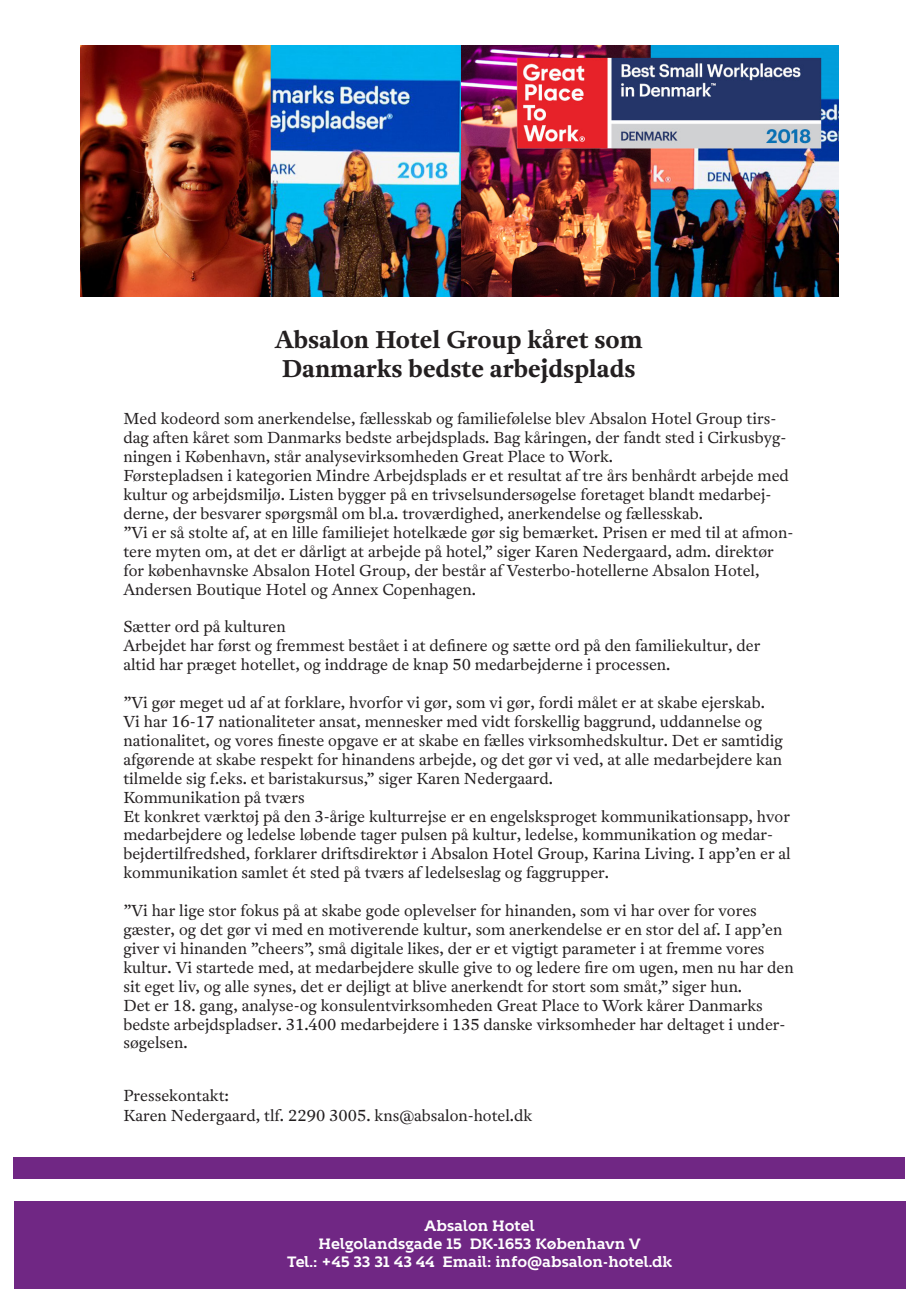
<style>
.page{position:relative;width:919px;height:1289px;background:#fff}
.page>*{position:absolute;margin:0;border:0;box-sizing:border-box;transform-origin:0 0}
.t1{font:700 24px "Antwerp";color:#231f20}
.t2{font:300 15.75px/18.9px "Antwerp";color:#231f20}
.t3{font:700 15px "Kontrapunkt Bob";color:#fff}
</style>
<div class="page">
<div style="left:14px;top:1201px;width:891px;height:87px;background:#702784"></div>
<div style="left:13px;top:1157px;width:891px;height:21px;background:#702784"></div>
<img style="left:81px;top:46px;width:757px;height:251px">
<p class="t1" style="left:275px;top:323px;width:369px">Absalon Hotel Group kåret som</p>
<p class="t1" style="left:282px;top:352px;width:355px">Danmarks bedste arbejdsplads</p>
<p class="t2" style="left:123px;top:409px;width:664px">Med kodeord som anerkendelse, fællesskab og familiefølelse blev Absalon Hotel Group tirs&shy;dag aften kåret som Danmarks bedste arbejdsplads. Bag kåringen, der fandt sted i Cirkusbyg&shy;ningen i København, står analysevirksomheden Great Place to Work.</p>
<p class="t2" style="left:123px;top:466px;width:667px">Førstepladsen i kategorien Mindre Arbejdsplads er et resultat af tre års benhårdt arbejde med kultur og arbejdsmiljø. Listen bygger på en trivselsundersøgelse foretaget blandt medarbej&shy;derne, der besvarer spørgsmål om bl.a. troværdighed, anerkendelse og fællesskab.</p>
<p class="t2" style="left:123px;top:523px;width:671px">”Vi er så stolte af, at en lille familiejet hotelkæde gør sig bemærket. Prisen er med til at afmon&shy;tere myten om, at det er dårligt at arbejde på hotel,” siger Karen Nedergaard, adm. direktør for københavnske Absalon Hotel Group, der består af Vesterbo-hotellerne Absalon Hotel, Andersen Boutique Hotel og Annex Copenhagen.</p>
<p class="t2" style="left:123px;top:617px;width:164px">Sætter ord på kulturen</p>
<p class="t2" style="left:123px;top:636px;width:638px">Arbejdet har først og fremmest bestået i at definere og sætte ord på den familiekultur, der altid har præget hotellet, og inddrage de knap 50 medarbejderne i processen.</p>
<p class="t2" style="left:123px;top:693px;width:661px">”Vi gør meget ud af at forklare, hvorfor vi gør, som vi gør, fordi målet er at skabe ejerskab.<br>Vi har 16-17 nationaliteter ansat, mennesker med vidt forskellig baggrund, uddannelse og nationalitet, og vores fineste opgave er at skabe en fælles virksomhedskultur. Det er samtidig afgørende at skabe respekt for hinandens arbejde, og det gør vi ved, at alle medarbejdere kan tilmelde sig f.eks. et baristakursus,” siger Karen Nedergaard.</p>
<p class="t2" style="left:123px;top:787px;width:183px">Kommunikation på tværs</p>
<p class="t2" style="left:123px;top:806px;width:668px">Et konkret værktøj på den 3-årige kulturrejse er en engelsksproget kommunikationsapp, hvor medarbejdere og ledelse løbende tager pulsen på kultur, ledelse, kommunikation og medar&shy;bejdertilfredshed, forklarer driftsdirektør i Absalon Hotel Group, Karina Living. I app’en er al kommunikation samlet ét sted på tværs af ledelseslag og faggrupper.</p>
<p class="t2" style="left:123px;top:901px;width:672px">”Vi har lige stor fokus på at skabe gode oplevelser for hinanden, som vi har over for vores gæster, og det gør vi med en motiverende kultur, som anerkendelse er en stor del af. I app’en giver vi hinanden ”cheers”, små digitale likes, der er et vigtigt parameter i at fremme vores kultur. Vi startede med, at medarbejdere skulle give to og ledere fire om ugen, men nu har den sit eget liv, og alle synes, det er dejligt at blive anerkendt for stort som småt,” siger hun.</p>
<p class="t2" style="left:123px;top:995px;width:663px">Det er 18. gang, analyse-og konsulentvirksomheden Great Place to Work kårer Danmarks bedste arbejdspladser. 31.400 medarbejdere i 135 danske virksomheder har deltaget i under&shy;søgelsen.</p>
<p class="t2" style="left:123px;top:1085px;width:107px">Pressekontakt:</p>
<p class="t2" style="left:123px;top:1105px;width:410px">Karen Nedergaard, tlf. 2290 3005. kns@absalon-hotel.dk</p>
<p class="t3" style="left:424px;top:1217px;width:112px">Absalon Hotel</p>
<p class="t3" style="left:318px;top:1235px;width:323px">Helgolandsgade 15 DK-1653 København V</p>
<p class="t3" style="left:287px;top:1253px;width:387px">Tel.: +45 33 31 43 44 Email: info@absalon-hotel.dk</p>
</div>
